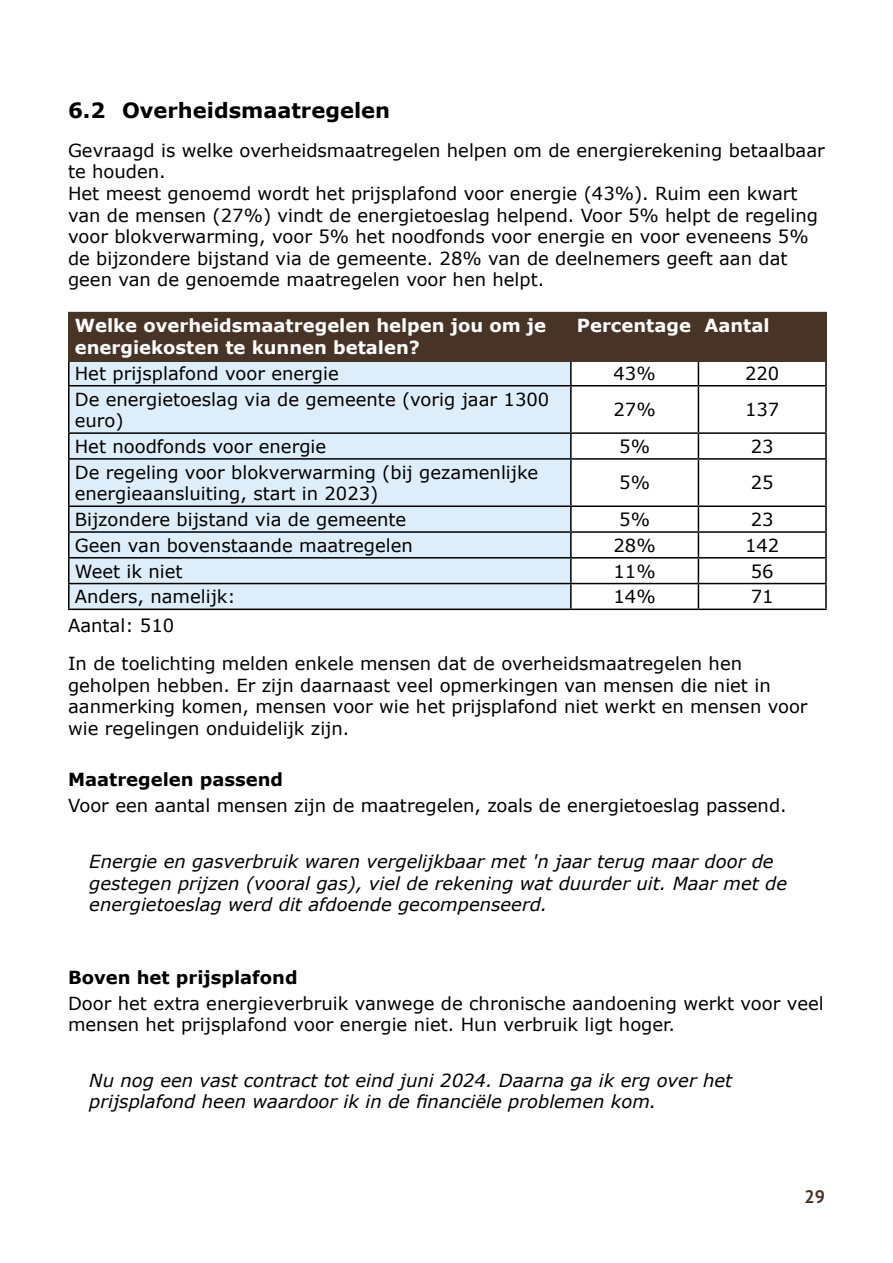
<style>
.page{position:relative;width:893px;height:1263px;background:#fff}
.page>*{position:absolute;margin:0;border:0;box-sizing:border-box;transform-origin:0 0}
.Kop_2{font:700 21px "Verdana";color:#000}
.Paragraaf{font:18px/21.6px "Verdana";color:#000}
.Citaat{font:italic 18px/21.6px "Verdana";color:#000}
.Tabelkop{font:700 18px/21.6px "Verdana";color:#fff}
.Cel_2{font:18px "Verdana";color:#000}
.Kop_3{font:700 18px "Verdana";color:#000}
.t1{font:700 18px "PT Sans";color:#483427}
</style>
<div class="page">
<div style="left:70px;top:362px;width:500px;height:246px;background:#deedfa"></div>
<hr style="left:698px;top:312px;width:129px;height:1px;background:#000">
<hr style="left:825px;top:313px;width:2px;height:46px;background:#000">
<hr style="left:68px;top:361px;width:2px;height:24px;background:#000">
<hr style="left:570px;top:361px;width:2px;height:24px;background:#000">
<hr style="left:698px;top:359px;width:129px;height:2px;background:#000">
<svg style="left:698px;top:362px;width:1px;height:23px"></svg>
<hr style="left:825px;top:361px;width:2px;height:24px;background:#000">
<hr style="left:68px;top:385px;width:503px;height:1px;background:#000">
<hr style="left:68px;top:386px;width:2px;height:46px;background:#000">
<hr style="left:571px;top:385px;width:127px;height:1px;background:#000">
<hr style="left:570px;top:386px;width:2px;height:46px;background:#000">
<hr style="left:698px;top:385px;width:129px;height:1px;background:#000">
<hr style="left:698px;top:386px;width:1px;height:46px;background:#000">
<hr style="left:825px;top:386px;width:2px;height:46px;background:#000">
<hr style="left:68px;top:432px;width:503px;height:2px;background:#000">
<hr style="left:68px;top:434px;width:2px;height:24px;background:#000">
<hr style="left:571px;top:432px;width:127px;height:2px;background:#000">
<hr style="left:570px;top:434px;width:2px;height:24px;background:#000">
<hr style="left:698px;top:432px;width:129px;height:2px;background:#000">
<svg style="left:698px;top:434px;width:1px;height:24px"></svg>
<hr style="left:825px;top:434px;width:2px;height:24px;background:#000">
<hr style="left:68px;top:458px;width:503px;height:2px;background:#000">
<hr style="left:68px;top:460px;width:2px;height:45px;background:#000">
<hr style="left:571px;top:458px;width:127px;height:2px;background:#000">
<hr style="left:570px;top:460px;width:2px;height:45px;background:#000">
<hr style="left:698px;top:458px;width:129px;height:2px;background:#000">
<hr style="left:698px;top:460px;width:1px;height:45px;background:#000">
<hr style="left:825px;top:460px;width:2px;height:45px;background:#000">
<hr style="left:68px;top:505px;width:503px;height:2px;background:#000">
<hr style="left:68px;top:507px;width:2px;height:24px;background:#000">
<hr style="left:571px;top:505px;width:127px;height:2px;background:#000">
<hr style="left:570px;top:507px;width:2px;height:24px;background:#000">
<hr style="left:698px;top:505px;width:129px;height:2px;background:#000">
<hr style="left:825px;top:507px;width:2px;height:24px;background:#000">
<hr style="left:68px;top:531px;width:503px;height:2px;background:#000">
<hr style="left:68px;top:533px;width:2px;height:24px;background:#000">
<hr style="left:571px;top:531px;width:127px;height:2px;background:#000">
<hr style="left:570px;top:533px;width:2px;height:24px;background:#000">
<hr style="left:698px;top:531px;width:129px;height:2px;background:#000">
<hr style="left:825px;top:533px;width:2px;height:24px;background:#000">
<hr style="left:68px;top:557px;width:503px;height:1px;background:#000">
<hr style="left:68px;top:558px;width:2px;height:25px;background:#000">
<hr style="left:571px;top:557px;width:127px;height:1px;background:#000">
<hr style="left:570px;top:558px;width:2px;height:25px;background:#000">
<hr style="left:698px;top:557px;width:129px;height:1px;background:#000">
<hr style="left:825px;top:558px;width:2px;height:25px;background:#000">
<hr style="left:68px;top:583px;width:503px;height:1px;background:#000">
<hr style="left:68px;top:584px;width:2px;height:24px;background:#000">
<hr style="left:571px;top:583px;width:127px;height:1px;background:#000">
<hr style="left:570px;top:584px;width:2px;height:24px;background:#000">
<hr style="left:698px;top:583px;width:129px;height:1px;background:#000">
<svg style="left:698px;top:507px;width:1px;height:101px"></svg>
<hr style="left:825px;top:584px;width:2px;height:24px;background:#000">
<hr style="left:68px;top:608px;width:503px;height:2px;background:#000">
<hr style="left:571px;top:608px;width:127px;height:2px;background:#000">
<hr style="left:698px;top:608px;width:129px;height:2px;background:#000">
<div style="left:68px;top:312px;width:503px;height:50px;background:#483427"></div>
<div style="left:570px;top:312px;width:129px;height:50px;background:#483427"></div>
<div style="left:698px;top:312px;width:128px;height:50px;background:#483427"></div>
<h2 class="Kop_2" style="left:68px;top:96px;width:324px">6.2 Overheidsmaatregelen</h2>
<p class="Paragraaf" style="left:68px;top:139px;width:758px">Gevraagd is welke overheidsmaatregelen helpen om de energierekening betaalbaar te houden.<br>Het meest genoemd wordt het prijsplafond voor energie (43%). Ruim een kwart van de mensen (27%) vindt de energietoeslag helpend. Voor 5% helpt de regeling voor blokverwarming, voor 5% het noodfonds voor energie en voor eveneens 5% de bijzondere bijstand via de gemeente. 28% van de deelnemers geeft aan dat geen van de genoemde maatregelen voor hen helpt.</p>
<p class="Tabelkop" style="left:75px;top:315px;width:473px">Welke overheidsmaatregelen helpen jou om je energiekosten te kunnen betalen?</p>
<p class="Tabelkop" style="left:577px;top:315px;width:116px">Percentage</p>
<p class="Tabelkop" style="left:704px;top:315px;width:67px">Aantal</p>
<p class="Paragraaf" style="left:75px;top:362px;width:266px">Het prijsplafond voor energie</p>
<p class="Cel_2" style="left:613px;top:361px;width:44px">43%</p>
<p class="Cel_2" style="left:745px;top:361px;width:36px">220</p>
<p class="Paragraaf" style="left:75px;top:388px;width:476px">De energietoeslag via de gemeente (vorig jaar 1300 euro)</p>
<p class="Cel_2" style="left:613px;top:397px;width:44px">27%</p>
<p class="Cel_2" style="left:745px;top:397px;width:36px">137</p>
<p class="Paragraaf" style="left:75px;top:435px;width:253px">Het noodfonds voor energie</p>
<p class="Cel_2" style="left:619px;top:434px;width:32px">5%</p>
<p class="Cel_2" style="left:751px;top:434px;width:24px">23</p>
<p class="Paragraaf" style="left:75px;top:461px;width:465px">De regeling voor blokverwarming (bij gezamenlijke energieaansluiting, start in 2023)</p>
<p class="Cel_2" style="left:619px;top:470px;width:32px">5%</p>
<p class="Cel_2" style="left:751px;top:470px;width:24px">25</p>
<p class="Paragraaf" style="left:75px;top:508px;width:333px">Bijzondere bijstand via de gemeente</p>
<p class="Cel_2" style="left:619px;top:507px;width:32px">5%</p>
<p class="Cel_2" style="left:751px;top:507px;width:24px">23</p>
<p class="Paragraaf" style="left:75px;top:534px;width:340px">Geen van bovenstaande maatregelen</p>
<p class="Cel_2" style="left:613px;top:533px;width:44px">28%</p>
<p class="Cel_2" style="left:745px;top:533px;width:36px">142</p>
<p class="Paragraaf" style="left:75px;top:560px;width:109px">Weet ik niet</p>
<p class="Cel_2" style="left:613px;top:559px;width:44px">11%</p>
<p class="Cel_2" style="left:751px;top:559px;width:24px">56</p>
<p class="Paragraaf" style="left:75px;top:586px;width:162px">Anders, namelijk:</p>
<p class="Cel_2" style="left:613px;top:584px;width:44px">14%</p>
<p class="Cel_2" style="left:751px;top:584px;width:24px">71</p>
<p class="Paragraaf" style="left:68px;top:614px;width:108px">Aantal: 510</p>
<p class="Paragraaf" style="left:68px;top:653px;width:741px">In de toelichting melden enkele mensen dat de overheidsmaatregelen hen geholpen hebben. Er zijn daarnaast veel opmerkingen van mensen die niet in aanmerking komen, mensen voor wie het prijsplafond niet werkt en mensen voor wie regelingen onduidelijk zijn.</p>
<h3 class="Kop_3" style="left:68px;top:767px;width:217px">Maatregelen passend</h3>
<p class="Paragraaf" style="left:68px;top:795px;width:720px">Voor een aantal mensen zijn de maatregelen, zoals de energietoeslag passend.</p>
<p class="Citaat" style="left:89px;top:850px;width:699px">Energie en gasverbruik waren vergelijkbaar met 'n jaar terug maar door de gestegen prijzen (vooral gas), viel de rekening wat duurder uit. Maar met de energietoeslag werd dit afdoende gecompenseerd.</p>
<h3 class="Kop_3" style="left:68px;top:964px;width:231px">Boven het prijsplafond</h3>
<p class="Paragraaf" style="left:68px;top:992px;width:757px">Door het extra energieverbruik vanwege de chronische aandoening werkt voor veel mensen het prijsplafond voor energie niet. Hun verbruik ligt hoger.</p>
<p class="Citaat" style="left:89px;top:1069px;width:644px">Nu nog een vast contract tot eind juni 2024. Daarna ga ik erg over het prijsplafond heen waardoor ik in de financiële problemen kom.</p>
<p class="t1" style="left:804px;top:1185px;width:22px">29</p>
</div>
